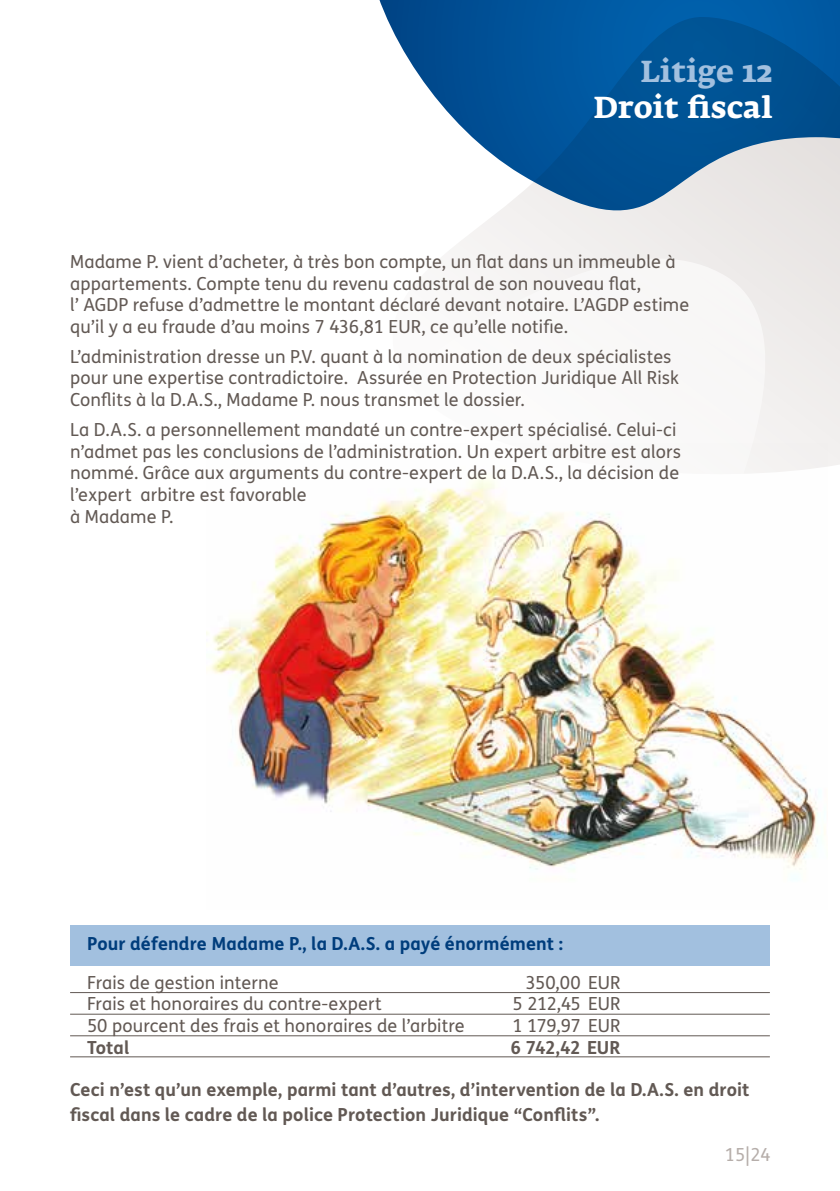
<style>
.page{position:relative;width:840px;height:1191px;background:#fff}
.page>*{position:absolute;margin:0;border:0;box-sizing:border-box;transform-origin:0 0}
.t1{font:700 30px "Fedra Serif A Pro";color:#fff}
.t2{font:700 30px "Fedra Serif A Pro";color:#a2c0df}
.t3{font:18px/21.6px "FS Me";letter-spacing:.005em;color:#625954}
.t4{font:700 18px/25.2px "FS Me";letter-spacing:.005em;color:#625954}
.t5{font:700 18px "FS Me";letter-spacing:.005em;color:#003d7c}
.t6{font:18px "FS Me";color:#b6aeaa}
</style>
<div class="page">
<svg style="left:448px;top:240px;width:391px;height:227px"></svg>
<svg style="left:379px;top:0;width:460px;height:240px"></svg>
<img style="left:206px;top:444px;width:620px;height:435px">
<div style="left:70px;top:925px;width:699px;height:41px;background:#a2c0df"></div>
<hr style="left:70px;top:992px;width:699px;height:1px;background:#625954">
<hr style="left:70px;top:1013px;width:699px;height:1px;background:#625954">
<hr style="left:70px;top:1035px;width:699px;height:1px;background:#625954">
<hr style="left:70px;top:1056px;width:699px;height:1px;background:#625954">
<h1 class="t2" style="left:640px;top:52px;width:133px">Litige 12</h1>
<h1 class="t1" style="left:593px;top:88px;width:180px">Droit fiscal</h1>
<p class="t3" style="left:70px;top:250px;width:620px">Madame P. vient d’acheter, à très bon compte, un flat dans un immeuble à appartements. Compte tenu du revenu cadastral de son nouveau flat,<br>l’ AGDP refuse d’admettre le montant déclaré devant notaire. L’AGDP estime qu’il y a eu fraude d’au moins 7 436,81 EUR, ce qu’elle notifie.</p>
<p class="t3" style="left:70px;top:345px;width:610px">L’administration dresse un P.V. quant à la nomination de deux spécialistes pour une expertise contradictoire. Assurée en Protection Juridique All Risk<br>Conflits à la D.A.S., Madame P. nous transmet le dossier.</p>
<p class="t3" style="left:70px;top:419px;width:612px">La D.A.S. a personnellement mandaté un contre-expert spécialisé. Celui-ci n’admet pas les conclusions de l’administration. Un expert arbitre est alors nommé. Grâce aux arguments du contre-expert de la D.A.S., la décision de l’expert arbitre est favorable<br>à Madame P.</p>
<p class="t5" style="left:87px;top:929px;width:477px">Pour défendre Madame P., la D.A.S. a payé énormément :</p>
<p class="t3" style="left:87px;top:971px;width:193px">Frais de gestion interne</p>
<p class="t3" style="left:525px;top:971px;width:97px">350,00 EUR</p>
<p class="t3" style="left:87px;top:992px;width:296px">Frais et honoraires du contre-expert</p>
<p class="t3" style="left:512px;top:992px;width:109px">5 212,45 EUR</p>
<p class="t3" style="left:87px;top:1014px;width:379px">50 pourcent des frais et honoraires de l’arbitre</p>
<p class="t3" style="left:512px;top:1014px;width:109px">1 179,97 EUR</p>
<p class="t4" style="left:87px;top:1033px;width:44px">Total</p>
<p class="t4" style="left:510px;top:1033px;width:112px">6 742,42 EUR</p>
<p class="t4" style="left:70px;top:1075px;width:680px">Ceci n’est qu’un exemple, parmi tant d’autres, d’intervention de la D.A.S. en droit fiscal dans le cadre de la police Protection Juridique “Conflits”.</p>
<p class="t6" style="left:724px;top:1141px;width:48px">15|24</p>
</div>
